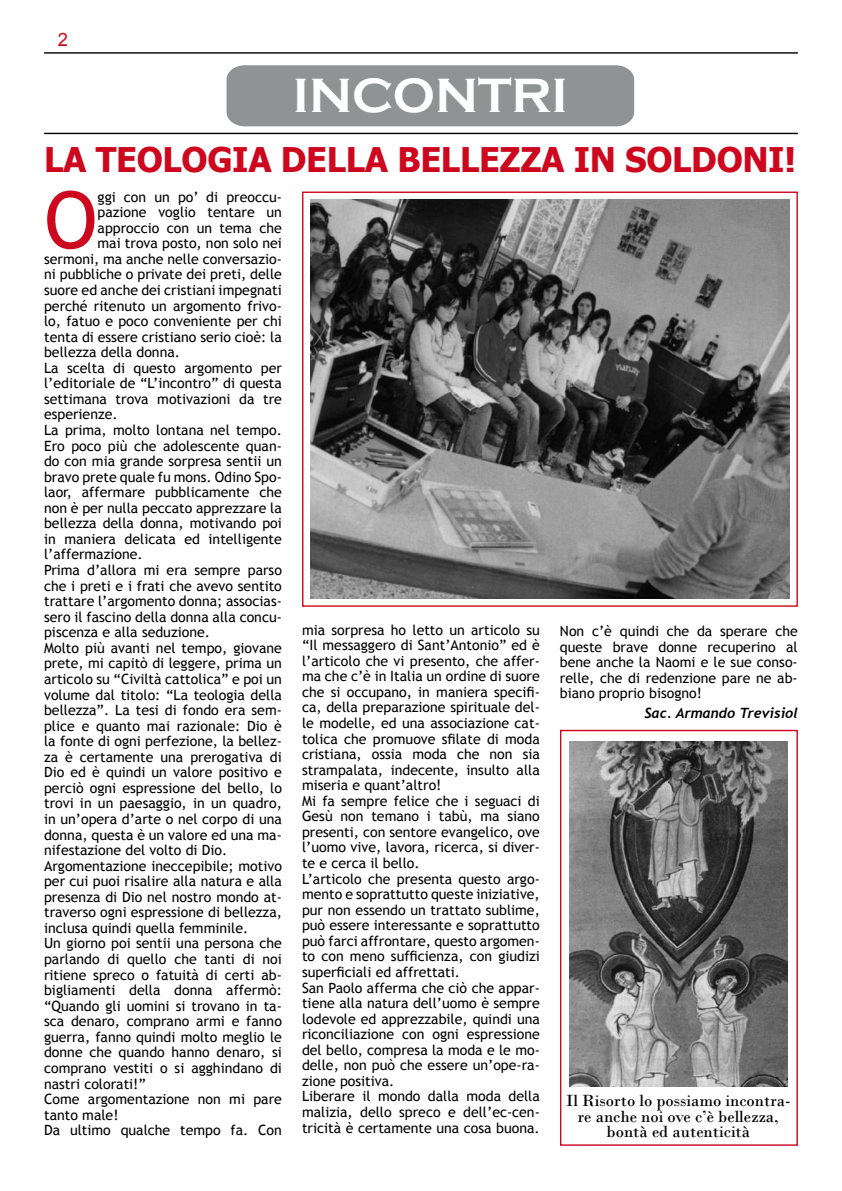
<style>
.page{position:relative;width:842px;height:1191px;background:#fff}
.page>*{position:absolute;margin:0;border:0;box-sizing:border-box;transform-origin:0 0}
.t1{font:79.4px "Trebuchet MS";color:#cd071e}
.t2{font:700 49.5px "Copperplate Gothic";color:#fff}
.t3{font:700 33.9px "Tahoma";letter-spacing:-.01em;color:#cd071e}
.t4{font:18.4px "Arial";color:#cd071e}
.t5{font:17px/15.6px "Bodoni";color:#000;text-align:center}
.t6{font:14.1px/15.6px "Trebuchet MS";color:#000}
.t7{font:italic 700 14.1px "Trebuchet";color:#000}
</style>
<div class="page">
<hr style="left:44px;top:52px;width:754px;height:2px;background:#000">
<div style="left:227px;top:65px;width:407px;height:61px;background:#919294"></div>
<hr style="left:44px;top:133px;width:754px;height:1px;background:#000">
<img style="left:310px;top:200px;width:480px;height:398px">
<div style="left:560px;top:730px;width:238px;height:416px;border:1px solid #cd071e"></div>
<img style="left:569px;top:741px;width:219px;height:346px">
<h3 class="t4" style="left:58px;top:33px;width:12px">2</h3>
<h2 class="t2" style="left:293px;top:66px;width:276px">INCONTRI</h2>
<h3 class="t3" style="left:44px;top:140px;width:753px">LA TEOLOGIA DELLA BELLEZZA IN SOLDONI!</h3>
<h1 class="t1" style="left:44px;top:190px;width:55px">O</h1>
<p class="t6" style="left:98px;top:190px;width:186px">ggi con un po’ di preoccu-</p>
<p class="t6" style="left:98px;top:206px;width:186px">pazione voglio tentare un</p>
<p class="t6" style="left:98px;top:221px;width:186px">approccio con un tema che</p>
<p class="t6" style="left:98px;top:237px;width:186px">mai trova posto, non solo nei</p>
<p class="t6" style="left:44px;top:252px;width:239px">sermoni, ma anche nelle conversazio-</p>
<p class="t6" style="left:44px;top:268px;width:239px">ni pubbliche o private dei preti, delle</p>
<p class="t6" style="left:44px;top:283px;width:239px">suore ed anche dei cristiani impegnati</p>
<p class="t6" style="left:44px;top:299px;width:239px">perché ritenuto un argomento frivo-</p>
<p class="t6" style="left:44px;top:315px;width:239px">lo, fatuo e poco conveniente per chi</p>
<p class="t6" style="left:44px;top:330px;width:239px">tenta di essere cristiano serio cioè: la</p>
<p class="t6" style="left:44px;top:346px;width:137px">bellezza della donna.</p>
<p class="t6" style="left:44px;top:361px;width:239px">La scelta di questo argomento per</p>
<p class="t6" style="left:44px;top:377px;width:239px">l’editoriale de “L’incontro” di questa</p>
<p class="t6" style="left:44px;top:392px;width:239px">settimana trova motivazioni da tre</p>
<p class="t6" style="left:44px;top:408px;width:75px">esperienze.</p>
<p class="t6" style="left:44px;top:423px;width:239px">La prima, molto lontana nel tempo.</p>
<p class="t6" style="left:44px;top:439px;width:239px">Ero poco più che adolescente quan-</p>
<p class="t6" style="left:44px;top:455px;width:239px">do con mia grande sorpresa sentii un</p>
<p class="t6" style="left:44px;top:470px;width:239px">bravo prete quale fu mons. Odino Spo-</p>
<p class="t6" style="left:44px;top:486px;width:239px">laor, affermare pubblicamente che</p>
<p class="t6" style="left:44px;top:501px;width:239px">non è per nulla peccato apprezzare la</p>
<p class="t6" style="left:44px;top:517px;width:239px">bellezza della donna, motivando poi</p>
<p class="t6" style="left:44px;top:532px;width:239px">in maniera delicata ed intelligente</p>
<p class="t6" style="left:44px;top:548px;width:100px">l’affermazione.</p>
<p class="t6" style="left:44px;top:564px;width:239px">Prima d’allora mi era sempre parso</p>
<p class="t6" style="left:44px;top:579px;width:239px">che i preti e i frati che avevo sentito</p>
<p class="t6" style="left:44px;top:595px;width:239px">trattare l’argomento donna; associas-</p>
<p class="t6" style="left:44px;top:610px;width:239px">sero il fascino della donna alla concu-</p>
<p class="t6" style="left:44px;top:626px;width:167px">piscenza e alla seduzione.</p>
<p class="t6" style="left:44px;top:641px;width:239px">Molto più avanti nel tempo, giovane</p>
<p class="t6" style="left:44px;top:657px;width:239px">prete, mi capitò di leggere, prima un</p>
<p class="t6" style="left:44px;top:672px;width:239px">articolo su “Civiltà cattolica” e poi un</p>
<p class="t6" style="left:44px;top:688px;width:239px">volume dal titolo: “La teologia della</p>
<p class="t6" style="left:44px;top:704px;width:239px">bellezza”. La tesi di fondo era sem-</p>
<p class="t6" style="left:44px;top:719px;width:239px">plice e quanto mai razionale: Dio è</p>
<p class="t6" style="left:44px;top:735px;width:239px">la fonte di ogni perfezione, la bellez-</p>
<p class="t6" style="left:44px;top:750px;width:239px">za è certamente una prerogativa di</p>
<p class="t6" style="left:44px;top:766px;width:239px">Dio ed è quindi un valore positivo e</p>
<p class="t6" style="left:44px;top:781px;width:239px">perciò ogni espressione del bello, lo</p>
<p class="t6" style="left:44px;top:797px;width:239px">trovi in un paesaggio, in un quadro,</p>
<p class="t6" style="left:44px;top:812px;width:239px">in un’opera d’arte o nel corpo di una</p>
<p class="t6" style="left:44px;top:828px;width:239px">donna, questa è un valore ed una ma-</p>
<p class="t6" style="left:44px;top:844px;width:185px">nifestazione del volto di Dio.</p>
<p class="t6" style="left:44px;top:859px;width:239px">Argomentazione ineccepibile; motivo</p>
<p class="t6" style="left:44px;top:875px;width:239px">per cui puoi risalire alla natura e alla</p>
<p class="t6" style="left:44px;top:890px;width:239px">presenza di Dio nel nostro mondo at-</p>
<p class="t6" style="left:44px;top:906px;width:239px">traverso ogni espressione di bellezza,</p>
<p class="t6" style="left:44px;top:921px;width:206px">inclusa quindi quella femminile.</p>
<p class="t6" style="left:44px;top:937px;width:239px">Un giorno poi sentii una persona che</p>
<p class="t6" style="left:44px;top:953px;width:239px">parlando di quello che tanti di noi</p>
<p class="t6" style="left:44px;top:968px;width:239px">ritiene spreco o fatuità di certi ab-</p>
<p class="t6" style="left:44px;top:984px;width:239px">bigliamenti della donna affermò:</p>
<p class="t6" style="left:44px;top:999px;width:239px">“Quando gli uomini si trovano in ta-</p>
<p class="t6" style="left:44px;top:1015px;width:239px">sca denaro, comprano armi e fanno</p>
<p class="t6" style="left:44px;top:1030px;width:239px">guerra, fanno quindi molto meglio le</p>
<p class="t6" style="left:44px;top:1046px;width:239px">donne che quando hanno denaro, si</p>
<p class="t6" style="left:44px;top:1061px;width:239px">comprano vestiti o si agghindano di</p>
<p class="t6" style="left:44px;top:1077px;width:103px">nastri colorati!”</p>
<p class="t6" style="left:44px;top:1093px;width:239px">Come argomentazione non mi pare</p>
<p class="t6" style="left:44px;top:1108px;width:76px">tanto male!</p>
<p class="t6" style="left:44px;top:1124px;width:239px">Da ultimo qualche tempo fa. Con</p>
<p class="t6" style="left:302px;top:623px;width:239px">mia sorpresa ho letto un articolo su “Il messaggero di Sant’Antonio” ed è l’articolo che vi presento, che affer&shy;ma che c’è in Italia un ordine di suore che si occupano, in maniera specifi&shy;ca, della preparazione spirituale del&shy;le modelle, ed una associazione cat&shy;tolica che promuove sfilate di moda cristiana, ossia moda che non sia strampalata, indecente, insulto alla miseria e quant’altro!<br>Mi fa sempre felice che i seguaci di Gesù non temano i tabù, ma siano presenti, con sentore evangelico, ove l’uomo vive, lavora, ricerca, si diver&shy;te e cerca il bello.<br>L’articolo che presenta questo argo&shy;mento e soprattutto queste iniziative, pur non essendo un trattato sublime, può essere interessante e soprattutto può farci affrontare, questo argomen&shy;to con meno sufficienza, con giudizi superficiali ed affrettati.<br>San Paolo afferma che ciò che appar&shy;tiene alla natura dell’uomo è sempre lodevole ed apprezzabile, quindi una riconciliazione con ogni espressione del bello, compresa la moda e le mo&shy;delle, non può che essere un’ope-ra&shy;zione positiva.<br>Liberare il mondo dalla moda della malizia, dello spreco e dell’ec-cen&shy;tricità è certamente una cosa buona.</p>
<p class="t6" style="left:560px;top:624px;width:239px;text-align:justify">Non c’è quindi che da sperare che queste brave donne recuperino al bene anche la Naomi e le sue conso&shy;relle, che di redenzione pare ne ab&shy;biano proprio bisogno!</p>
<p class="t7" style="left:644px;top:707px;width:155px">Sac. Armando Trevisiol</p>
<p class="t5" style="left:566px;top:1094px;width:226px">Il Risorto lo possiamo incontra&shy;re anche noi ove c’è bellezza, bontà ed autenticità</p>
</div>
